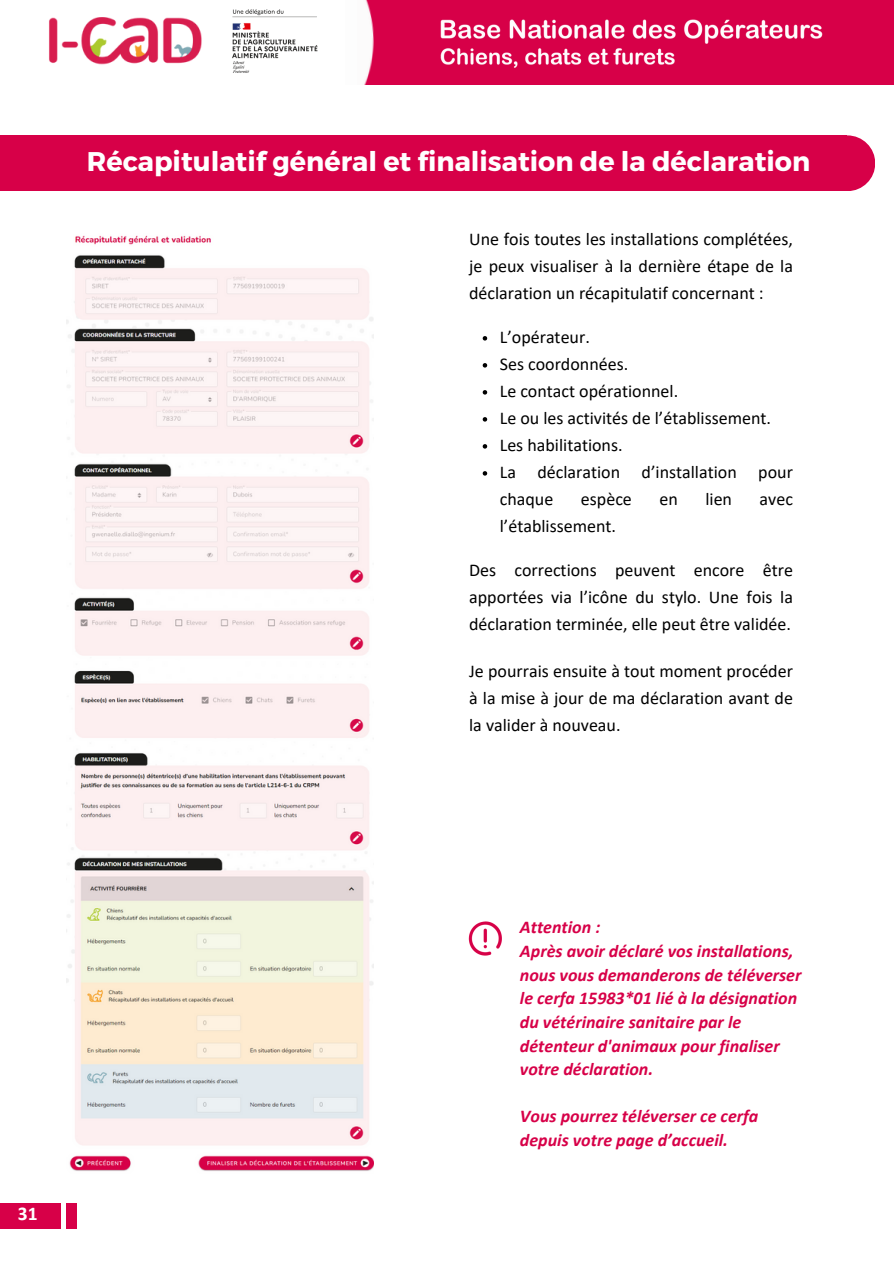
<style>
.page{position:relative;width:894px;height:1264px;background:#fff}
.page>*{position:absolute;margin:0;border:0;box-sizing:border-box;transform-origin:0 0}
.t1{font:700 27px "Montserrat";color:#fff}
.t2{font:700 19.5px "Calibri";color:#fff}
.t3{font:18px/27px "Calibri";color:#000;text-align:justify}
.t4{font:italic 700 18px/23.7px "Calibri";color:#d70048}
</style>
<div class="page">
<div style="left:314px;top:0;width:579px;height:84px;background:#d70048"></div>
<div style="left:0;top:0;width:356px;height:84px;background:#fff"></div>
<img style="left:232px;top:9px;width:86px;height:64px">
<img style="left:49px;top:18px;width:153px;height:47px">
<img style="left:356px;top:0;width:18px;height:84px">
<img style="left:437px;top:19px;width:387px;height:66px">
<div style="left:819px;top:135px;width:56px;height:56px;background:#d70048;border-radius:50%"></div>
<div style="left:0;top:135px;width:846px;height:56px;background:#d70048"></div>
<div style="left:0;top:1203px;width:60px;height:25px;background:#d70048"></div>
<div style="left:66px;top:1203px;width:10px;height:25px;background:#d70048"></div>
<img style="left:66px;top:235px;width:307px;height:936px">
<svg style="left:482px;top:336px;width:5px;height:4px"></svg>
<svg style="left:482px;top:363px;width:5px;height:4px"></svg>
<svg style="left:482px;top:390px;width:5px;height:4px"></svg>
<svg style="left:482px;top:417px;width:5px;height:4px"></svg>
<svg style="left:482px;top:444px;width:5px;height:4px"></svg>
<svg style="left:482px;top:471px;width:5px;height:4px"></svg>
<img style="left:468px;top:921px;width:34px;height:35px">
<h1 class="t1" style="left:87px;top:144px;width:724px">Récapitulatif général et finalisation de la déclaration</h1>
<p class="t3" style="left:469px;top:227px;width:325px">Une fois toutes les installations complétées, je peux visualiser à la dernière étape de la déclaration un récapitulatif concernant :</p>
<p class="t3" style="left:499px;top:325px;width:294px;text-align:left">L’opérateur.<br>Ses coordonnées.<br>Le contact opérationnel.<br>Le ou les activités de l’établissement.<br>Les habilitations.<br>La déclaration d’installation pour chaque</p>
<p class="t3" style="left:580px;top:487px;width:52px">espèce</p>
<p class="t3" style="left:659px;top:487px;width:20px">en</p>
<p class="t3" style="left:705px;top:487px;width:28px">lien</p>
<p class="t3" style="left:759px;top:487px;width:35px">avec</p>
<p class="t3" style="left:499px;top:514px;width:118px">l’établissement.</p>
<p class="t3" style="left:469px;top:558px;width:325px">Des corrections peuvent encore être apportées via l’icône du stylo. Une fois la déclaration terminée, elle peut être validée.</p>
<p class="t3" style="left:469px;top:659px;width:325px">Je pourrais ensuite à tout moment procéder à la mise à jour de ma déclaration avant de la valider à nouveau.</p>
<p class="t2" style="left:18px;top:1205px;width:21px">31</p>
<p class="t4" style="left:519px;top:917px;width:283px">Attention :<br>Après avoir déclaré vos installations, nous vous demanderons de téléverser le cerfa 15983*01 lié à la désignation du vétérinaire sanitaire par le détenteur d'animaux pour finaliser votre déclaration.</p>
<p class="t4" style="left:519px;top:1106px;width:240px">Vous pourrez téléverser ce cerfa depuis votre page d’accueil.</p>
</div>
